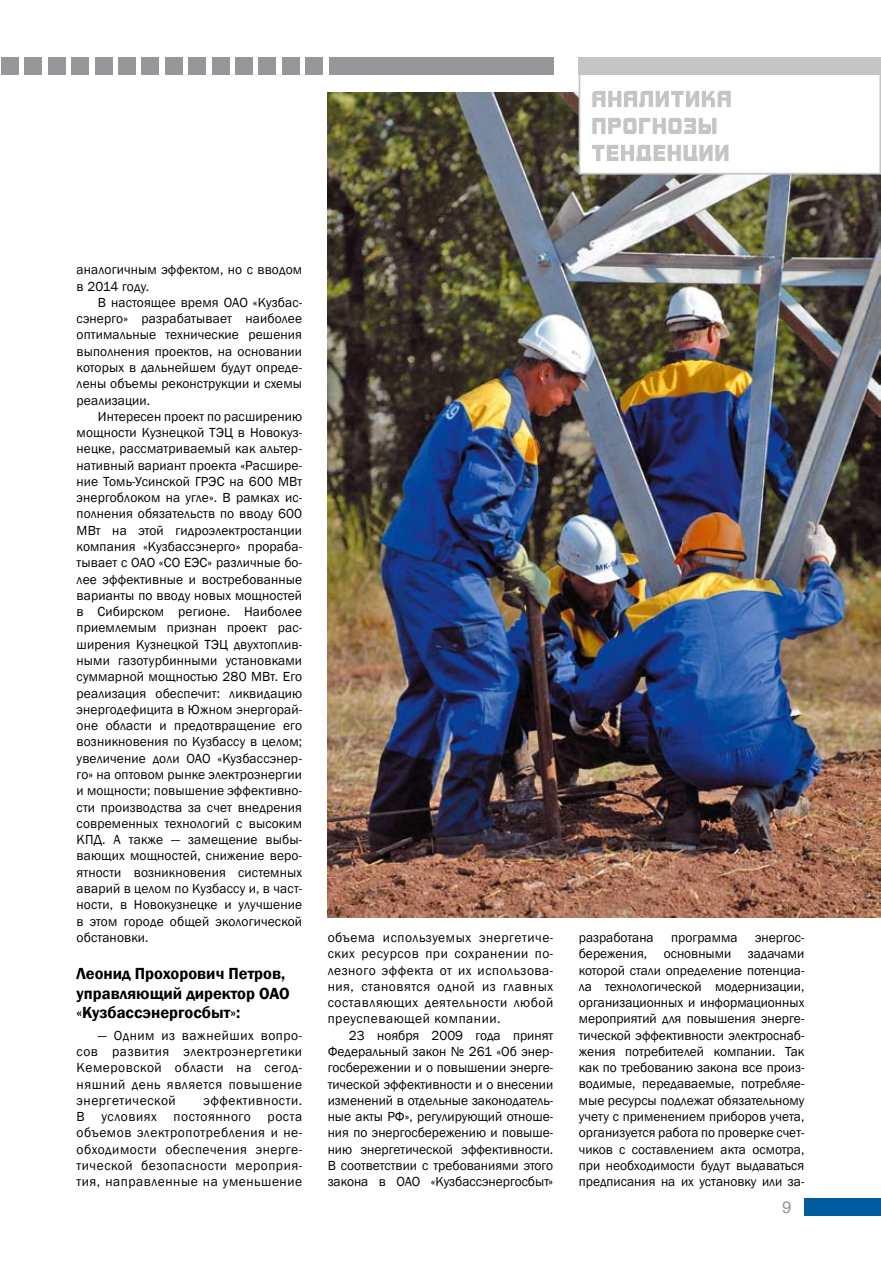
<style>
.page{position:relative;width:881px;height:1263px;background:#fff}
.page>*{position:absolute;margin:0;border:0;box-sizing:border-box;transform-origin:0 0}
.t1{font:600 16.5px/19.8px "Franklin Gothic";color:#000}
.t2{font:16.5px "Helios";color:#97979b}
.t3{font:13.5px/16.4px "Franklin Gothic";letter-spacing:.01em;color:#000;text-align:justify}
</style>
<div class="page">
<img style="left:327px;top:93px;width:553px;height:825px">
<div style="left:579px;top:58px;width:300px;height:116px;background:#fff"></div>
<div style="left:578px;top:57px;width:302px;height:117px;border:2px solid #c3c5c7"></div>
<div style="left:329px;top:58px;width:224px;height:17px;background:#97979b"></div>
<div style="left:1px;top:58px;width:17px;height:17px;background:#97979b"></div>
<div style="left:578px;top:58px;width:302px;height:17px;background:#c3c5c7"></div>
<svg style="left:592px;top:145px;width:136px;height:16px"></svg>
<svg style="left:592px;top:118px;width:124px;height:16px"></svg>
<svg style="left:592px;top:91px;width:138px;height:16px"></svg>
<div style="left:804px;top:1198px;width:76px;height:17px;background:#005c9f"></div>
<div style="left:25px;top:58px;width:17px;height:17px;background:#97979b"></div>
<div style="left:48px;top:58px;width:17px;height:17px;background:#97979b"></div>
<div style="left:72px;top:58px;width:17px;height:17px;background:#97979b"></div>
<div style="left:95px;top:58px;width:17px;height:17px;background:#97979b"></div>
<div style="left:118px;top:58px;width:17px;height:17px;background:#97979b"></div>
<div style="left:142px;top:58px;width:17px;height:17px;background:#97979b"></div>
<div style="left:165px;top:58px;width:17px;height:17px;background:#97979b"></div>
<div style="left:188px;top:58px;width:17px;height:17px;background:#97979b"></div>
<div style="left:212px;top:58px;width:17px;height:17px;background:#97979b"></div>
<div style="left:235px;top:58px;width:17px;height:17px;background:#97979b"></div>
<div style="left:259px;top:58px;width:17px;height:17px;background:#97979b"></div>
<div style="left:282px;top:58px;width:17px;height:17px;background:#97979b"></div>
<div style="left:305px;top:58px;width:17px;height:17px;background:#97979b"></div>
<p class="t3" style="left:77px;top:262px;width:227px">аналогичным эффектом, но с вводом в 2014 году.</p>
<p class="t3" style="left:77px;top:294px;width:227px;text-indent:21px">В настоящее время ОАО «Кузбас&shy;сэнерго» разрабатывает наиболее оптимальные технические решения выполнения проектов, на основании которых в дальнейшем будут опреде&shy;лены объемы реконструкции и схемы реализации.</p>
<p class="t3" style="left:77px;top:408px;width:227px;text-indent:21px">Интересен проект по расширению мощности Кузнецкой ТЭЦ в Новокуз&shy;нецке, рассматриваемый как альтер&shy;нативный вариант проекта «Расшире&shy;ние Томь-Усинской ГРЭС на 600 МВт энергоблоком на угле». В рамках ис&shy;полнения обязательств по вводу 600<br>МВт на этой гидроэлектростанции компания «Кузбассэнерго» прораба&shy;тывает с ОАО «СО ЕЭС» различные бо&shy;лее эффективные и востребованные варианты по вводу новых мощностей в Сибирском регионе. Наиболее приемлемым признан проект рас&shy;ширения Кузнецкой ТЭЦ двухтоплив&shy;ными газотурбинными установками суммарной мощностью 280 МВт. Его реализация обеспечит: ликвидацию энергодефицита в Южном энергорай&shy;оне области и предотвращение его возникновения по Кузбассу в целом; увеличение доли ОАО «Кузбассэнер&shy;го» на оптовом рынке электроэнергии и мощности; повышение эффективно&shy;сти производства за счет внедрения современных технологий с высоким КПД. А также — замещение выбы&shy;вающих мощностей, снижение веро&shy;ятности возникновения системных аварий в целом по Кузбассу и, в част&shy;ности, в Новокузнецке и улучшение в этом городе общей экологической обстановки.</p>
<p class="t1" style="left:77px;top:963px;width:214px">Леонид Прохорович Петров, управляющий директор ОАО «Кузбассэнергосбыт»:</p>
<p class="t3" style="left:77px;top:1027px;width:227px;text-indent:21px">— Одним из важнейших вопро&shy;сов развития электроэнергетики Кемеровской области на сегод&shy;няшний день является повышение энергетической</p>
<p class="t3" style="left:77px;top:1092px;width:227px;text-indent:127px">эффективности.<br>В условиях постоянного роста объемов электропотребления и не&shy;обходимости обеспечения энерге&shy;тической безопасности мероприя&shy;тия, направленные на уменьшение</p>
<p class="t3" style="left:327px;top:929px;width:227px">объема используемых энергетиче&shy;ских ресурсов при сохранении по&shy;лезного эффекта от их использова&shy;ния, становятся одной из главных составляющих деятельности любой преуспевающей компании.</p>
<p class="t3" style="left:327px;top:1027px;width:227px;text-indent:21px">23 ноября 2009 года принят Федеральный закон № 261 «Об энер&shy;госбережении и о повышении энерге&shy;тической эффективности и о внесении изменений в отдельные законодатель&shy;ные акты РФ», регулирующий отноше&shy;ния по энергосбережению и повыше&shy;нию энергетической эффективности.<br>В соответствии с требованиями этого закона в ОАО «Кузбассэнергосбыт»</p>
<p class="t3" style="left:578px;top:929px;width:76px">разработана</p>
<p class="t3" style="left:671px;top:929px;width:68px">программа</p>
<p class="t3" style="left:578px;top:929px;width:227px;text-indent:176px">энергос&shy;бережения, основными задачами которой стали определение потенциа&shy;ла технологической модернизации, организационных и информационных мероприятий для повышения энерге&shy;тической эффективности электроснаб&shy;жения потребителей компании. Так как по требованию закона все произ&shy;водимые, передаваемые, потребляе&shy;мые ресурсы подлежат обязательному учету с применением приборов учета, организуется работа по проверке счет&shy;чиков с составлением акта осмотра, при необходимости будут выдаваться предписания на их установку или за-</p>
<p class="t2" style="left:782px;top:1197px;width:11px">9</p>
</div>
